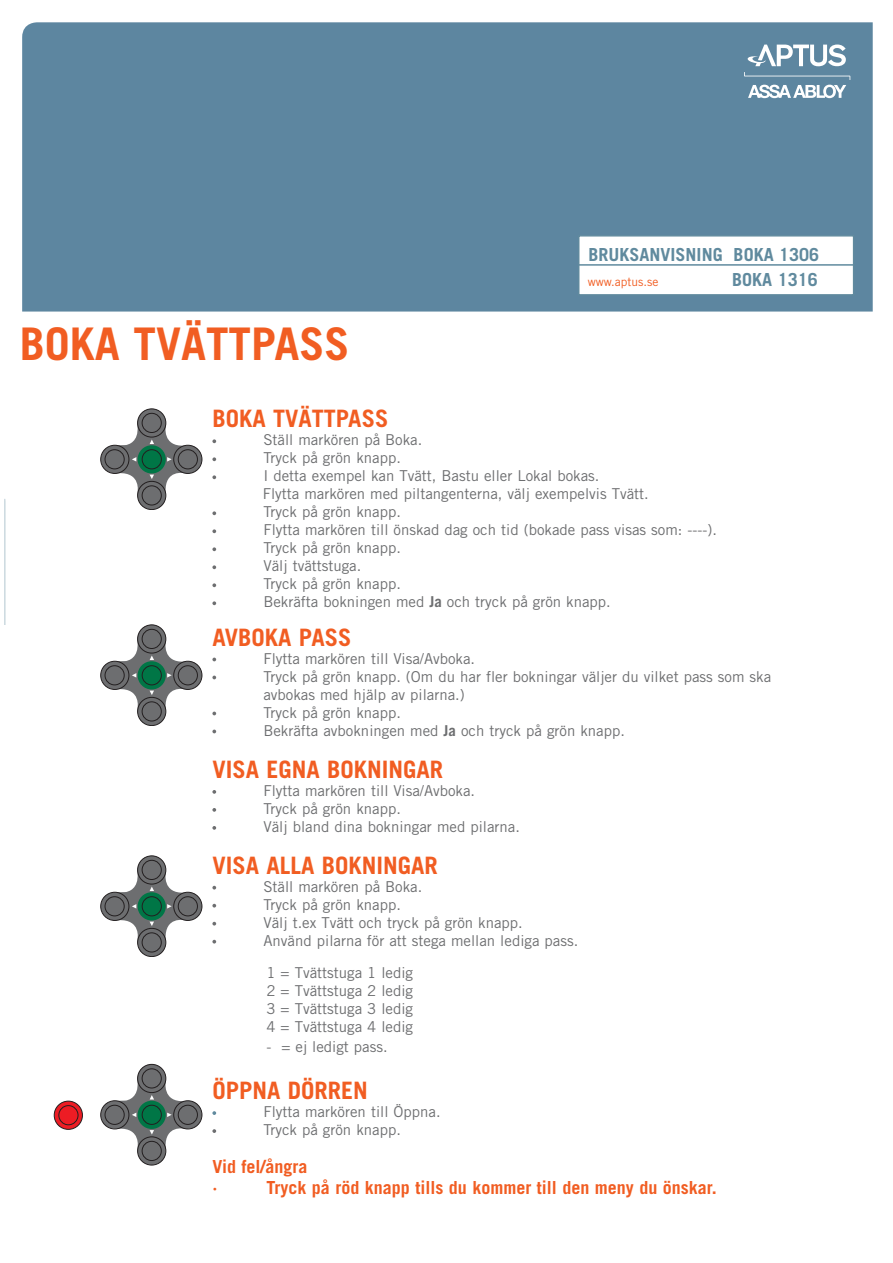
<style>
.page{position:relative;width:893px;height:1263px;background:#fff}
.page>*{position:absolute;margin:0;border:0;box-sizing:border-box;transform-origin:0 0}
.t1{font:700 45px "Trade Gothic";color:#f15d22}
.t2{font:700 24px "Trade Gothic";color:#f15d22}
.t3{font:700 18px/21.6px "Trade Gothic";color:#f15d22}
.t4{font:700 18px "Trade Gothic";color:#608a9e}
.t5{font:15px/18px "Trade Gothic";color:#6d6e70}
.t6{font:12px "Trade Gothic";color:#f15d22}
.s1{font-weight:700}
</style>
<div class="page">
<svg style="left:212px;top:439px;width:4px;height:4px"></svg>
<svg style="left:212px;top:457px;width:4px;height:4px"></svg>
<svg style="left:212px;top:475px;width:4px;height:4px"></svg>
<svg style="left:212px;top:511px;width:4px;height:4px"></svg>
<svg style="left:212px;top:529px;width:4px;height:4px"></svg>
<svg style="left:212px;top:547px;width:4px;height:4px"></svg>
<svg style="left:212px;top:565px;width:4px;height:4px"></svg>
<svg style="left:212px;top:583px;width:4px;height:4px"></svg>
<svg style="left:212px;top:601px;width:4px;height:4px"></svg>
<svg style="left:212px;top:658px;width:4px;height:3px"></svg>
<svg style="left:212px;top:676px;width:4px;height:3px"></svg>
<svg style="left:212px;top:712px;width:4px;height:3px"></svg>
<svg style="left:212px;top:730px;width:4px;height:3px"></svg>
<svg style="left:212px;top:790px;width:4px;height:4px"></svg>
<svg style="left:212px;top:808px;width:4px;height:4px"></svg>
<svg style="left:212px;top:826px;width:4px;height:4px"></svg>
<svg style="left:212px;top:886px;width:4px;height:4px"></svg>
<svg style="left:212px;top:904px;width:4px;height:4px"></svg>
<svg style="left:212px;top:922px;width:4px;height:4px"></svg>
<svg style="left:212px;top:940px;width:4px;height:4px"></svg>
<svg style="left:212px;top:1111px;width:4px;height:4px"></svg>
<svg style="left:212px;top:1129px;width:4px;height:4px"></svg>
<svg style="left:100px;top:409px;width:102px;height:101px"></svg>
<div style="left:101px;top:445px;width:28px;height:29px;border:1px solid #231f20;border-radius:50%"></div>
<div style="left:174px;top:445px;width:28px;height:29px;border:1px solid #231f20;border-radius:50%"></div>
<div style="left:138px;top:445px;width:28px;height:28px;background:#007646;border-radius:50%"></div>
<div style="left:138px;top:409px;width:28px;height:28px;border:1px solid #231f20;border-radius:50%"></div>
<div style="left:138px;top:481px;width:28px;height:29px;border:1px solid #231f20;border-radius:50%"></div>
<div style="left:105px;top:450px;width:19px;height:19px;border:1px solid #231f20;border-radius:50%"></div>
<div style="left:142px;top:450px;width:19px;height:19px;border:1px solid #231f20;border-radius:50%"></div>
<div style="left:178px;top:450px;width:19px;height:19px;border:1px solid #231f20;border-radius:50%"></div>
<div style="left:142px;top:486px;width:19px;height:19px;border:1px solid #231f20;border-radius:50%"></div>
<div style="left:142px;top:413px;width:19px;height:20px;border:1px solid #231f20;border-radius:50%"></div>
<svg style="left:100px;top:625px;width:102px;height:101px"></svg>
<div style="left:101px;top:661px;width:28px;height:29px;border:1px solid #231f20;border-radius:50%"></div>
<div style="left:174px;top:661px;width:28px;height:29px;border:1px solid #231f20;border-radius:50%"></div>
<div style="left:138px;top:661px;width:28px;height:28px;background:#007646;border-radius:50%"></div>
<div style="left:138px;top:625px;width:28px;height:28px;border:1px solid #231f20;border-radius:50%"></div>
<div style="left:138px;top:697px;width:28px;height:29px;border:1px solid #231f20;border-radius:50%"></div>
<div style="left:105px;top:666px;width:19px;height:19px;border:1px solid #231f20;border-radius:50%"></div>
<div style="left:142px;top:666px;width:19px;height:19px;border:1px solid #231f20;border-radius:50%"></div>
<div style="left:178px;top:666px;width:19px;height:19px;border:1px solid #231f20;border-radius:50%"></div>
<div style="left:142px;top:702px;width:19px;height:19px;border:1px solid #231f20;border-radius:50%"></div>
<div style="left:142px;top:629px;width:19px;height:20px;border:1px solid #231f20;border-radius:50%"></div>
<svg style="left:100px;top:856px;width:102px;height:101px"></svg>
<div style="left:101px;top:892px;width:28px;height:29px;border:1px solid #231f20;border-radius:50%"></div>
<div style="left:174px;top:892px;width:28px;height:29px;border:1px solid #231f20;border-radius:50%"></div>
<div style="left:138px;top:892px;width:28px;height:28px;background:#007646;border-radius:50%"></div>
<div style="left:138px;top:856px;width:28px;height:28px;border:1px solid #231f20;border-radius:50%"></div>
<div style="left:138px;top:928px;width:28px;height:29px;border:1px solid #231f20;border-radius:50%"></div>
<div style="left:105px;top:897px;width:19px;height:19px;border:1px solid #231f20;border-radius:50%"></div>
<div style="left:142px;top:897px;width:19px;height:19px;border:1px solid #231f20;border-radius:50%"></div>
<div style="left:178px;top:897px;width:19px;height:19px;border:1px solid #231f20;border-radius:50%"></div>
<div style="left:142px;top:933px;width:19px;height:19px;border:1px solid #231f20;border-radius:50%"></div>
<div style="left:142px;top:860px;width:19px;height:20px;border:1px solid #231f20;border-radius:50%"></div>
<svg style="left:100px;top:1064px;width:102px;height:101px"></svg>
<div style="left:101px;top:1101px;width:28px;height:28px;border:1px solid #231f20;border-radius:50%"></div>
<div style="left:174px;top:1101px;width:28px;height:28px;border:1px solid #231f20;border-radius:50%"></div>
<div style="left:138px;top:1101px;width:28px;height:28px;background:#007646;border-radius:50%"></div>
<div style="left:138px;top:1064px;width:28px;height:29px;border:1px solid #231f20;border-radius:50%"></div>
<div style="left:138px;top:1137px;width:28px;height:28px;border:1px solid #231f20;border-radius:50%"></div>
<div style="left:105px;top:1105px;width:19px;height:19px;border:1px solid #231f20;border-radius:50%"></div>
<div style="left:142px;top:1105px;width:19px;height:19px;border:1px solid #231f20;border-radius:50%"></div>
<div style="left:178px;top:1105px;width:19px;height:19px;border:1px solid #231f20;border-radius:50%"></div>
<div style="left:142px;top:1141px;width:19px;height:20px;border:1px solid #231f20;border-radius:50%"></div>
<div style="left:142px;top:1069px;width:19px;height:19px;border:1px solid #231f20;border-radius:50%"></div>
<svg style="left:54px;top:1101px;width:28px;height:28px"></svg>
<div style="left:54px;top:1101px;width:28px;height:28px;border:1px solid #231f20;border-radius:50%"></div>
<div style="left:59px;top:1106px;width:19px;height:19px;border:1px solid #231f20;border-radius:50%"></div>
<div style="left:95px;top:625px;width:9px;height:9px;background:#fff"></div>
<div style="left:95px;top:640px;width:9px;height:11px;background:#fff"></div>
<div style="left:22px;top:22px;width:851px;height:290px;background:#5d86a0"></div>
<svg style="left:744px;top:39px;width:109px;height:59px"></svg>
<div style="left:579px;top:236px;width:274px;height:59px;background:#fff"></div>
<div style="left:578px;top:235px;width:276px;height:61px;border:2px solid #608a9e"></div>
<hr style="left:579px;top:264px;width:275px;height:2px;background:#608a9e">
<h1 class="t1" style="left:20px;top:316px;width:331px">BOKA TVÄTTPASS</h1>
<p class="t4" style="left:588px;top:243px;width:232px">BRUKSANVISNING BOKA 1306</p>
<p class="t6" style="left:588px;top:275px;width:72px">www.aptus.se</p>
<p class="t4" style="left:732px;top:269px;width:87px">BOKA 1316</p>
<h2 class="t2" style="left:212px;top:404px;width:177px">BOKA TVÄTTPASS</h2>
<p class="t5" style="left:263px;top:431px;width:456px">Ställ markören på Boka.<br>Tryck på grön knapp.<br>I detta exempel kan Tvätt, Bastu eller Lokal bokas.<br>Flytta markören med piltangenterna, välj exempelvis Tvätt.<br>Tryck på grön knapp.<br>Flytta markören till önskad dag och tid (bokade pass visas som: ----).<br>Tryck på grön knapp.<br>Välj tvättstuga.<br>Tryck på grön knapp.<br>Bekräfta bokningen med <span class="s1">Ja</span> och tryck på grön knapp.</p>
<h2 class="t2" style="left:212px;top:622px;width:141px">AVBOKA PASS</h2>
<p class="t5" style="left:263px;top:649px;width:509px">Flytta markören till Visa/Avboka.<br>Tryck på grön knapp. (Om du har fler bokningar väljer du vilket pass som ska avbokas med hjälp av pilarna.)<br>Tryck på grön knapp.<br>Bekräfta avbokningen med <span class="s1">Ja</span> och tryck på grön knapp.</p>
<h2 class="t2" style="left:212px;top:755px;width:232px">VISA EGNA BOKNINGAR</h2>
<p class="t5" style="left:263px;top:781px;width:258px">Flytta markören till Visa/Avboka.<br>Tryck på grön knapp.<br>Välj bland dina bokningar med pilarna.</p>
<h2 class="t2" style="left:212px;top:851px;width:227px">VISA ALLA BOKNINGAR</h2>
<p class="t5" style="left:263px;top:877px;width:316px">Ställ markören på Boka.<br>Tryck på grön knapp.<br>Välj t.ex Tvätt och tryck på grön knapp.<br>Använd pilarna för att stega mellan lediga pass.</p>
<p class="t5" style="left:266px;top:963px;width:148px;text-align:justify">1 = Tvättstuga 1 ledig 2 = Tvättstuga 2 ledig 3 = Tvättstuga 3 ledig 4 = Tvättstuga 4 ledig</p>
<p class="t5" style="left:266px;top:1037px;width:123px">- = ej ledigt pass.</p>
<h2 class="t2" style="left:212px;top:1076px;width:157px">ÖPPNA DÖRREN</h2>
<p class="t5" style="left:263px;top:1103px;width:179px">Flytta markören till Öppna.<br>Tryck på grön knapp.</p>
<p class="t3" style="left:212px;top:1155px;width:97px">Vid fel/ångra ·</p>
<p class="t3" style="left:266px;top:1177px;width:452px">Tryck på röd knapp tills du kommer till den meny du önskar.</p>
</div>
